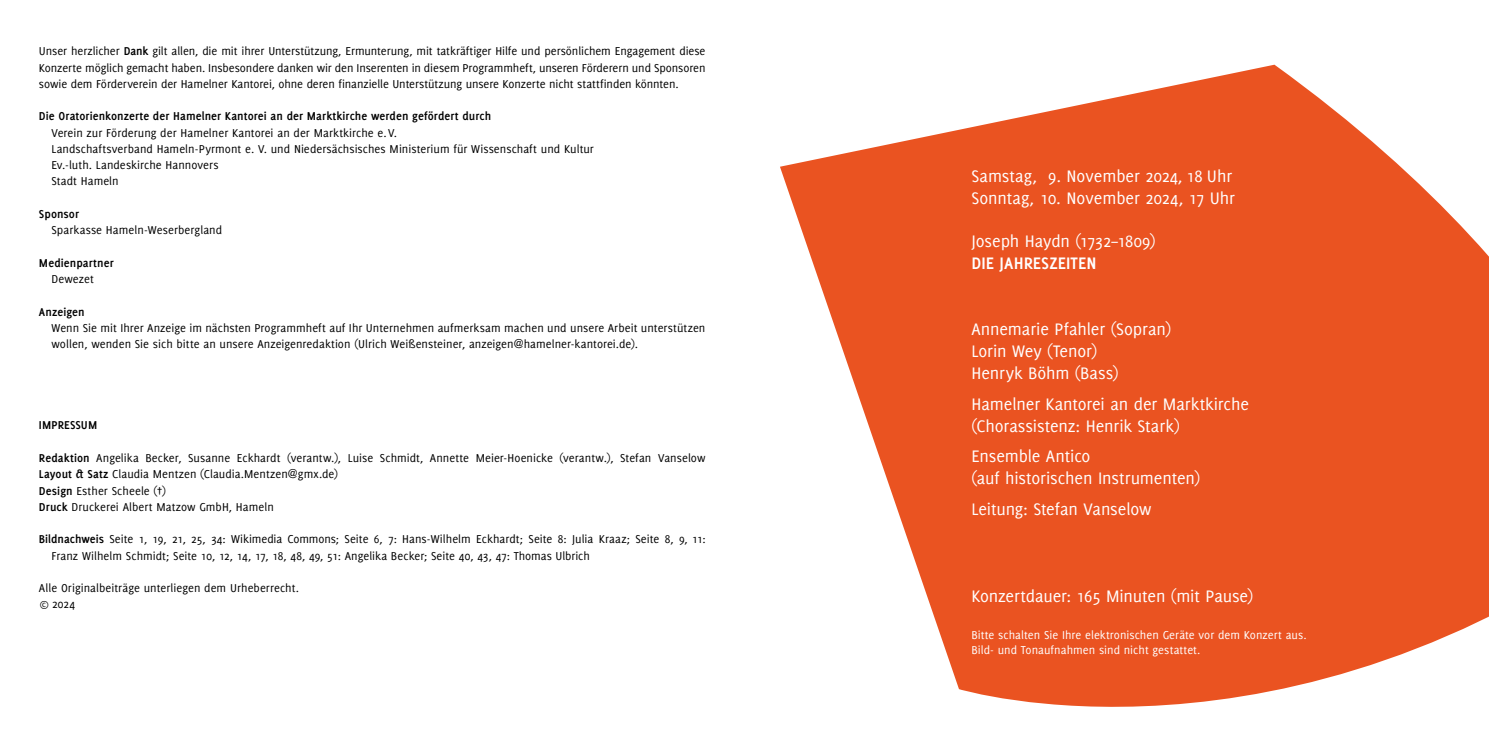
<style>
.page{position:relative;width:1489px;height:745px;background:#fff}
.page>*{position:absolute;margin:0;border:0;box-sizing:border-box;transform-origin:0 0}
.t1{font:18.25px/21.9px "Delicious";letter-spacing:-.005em;color:#fff}
.t2{font:700 18.25px "Delicious";letter-spacing:.005em;color:#fff}
.t3{font:12.5px/16.2px "Delicious";letter-spacing:.005em;color:#000}
.t4{font:700 12.5px "Delicious";letter-spacing:.005em;color:#000}
.t5{font:12.5px/15px "Delicious";letter-spacing:.005em;color:#fff}
.s1{font-weight:700}
</style>
<div class="page">
<svg style="left:780px;top:65px;width:708px;height:642px;fill:#ea5321"></svg>
<p class="t3" style="left:39px;top:43px;width:668px;text-align:justify">Unser herzlicher <span class="s1">Dank</span> gilt allen, die mit ihrer Unterstützung, Ermunterung, mit tatkräftiger Hilfe und persönlichem Engagement diese Konzerte möglich gemacht haben. Insbesondere danken wir den Inserenten in diesem Programmheft, unseren Förderern und Sponsoren sowie dem Förderverein der Hamelner Kantorei, ohne deren finanzielle Unterstützung unsere Konzerte nicht stattfinden könnten.</p>
<p class="t4" style="left:39px;top:108px;width:453px">Die Oratorienkonzerte der Hamelner Kantorei an der Marktkirche werden gefördert durch</p>
<p class="t3" style="left:51px;top:124px;width:544px">Verein zur Förderung der Hamelner Kantorei an der Marktkirche e.V.<br>Landschaftsverband Hameln-Pyrmont e. V. und Niedersächsisches Ministerium für Wissenschaft und Kultur Ev.-luth. Landeskirche Hannovers<br>Stadt Hameln</p>
<p class="t4" style="left:39px;top:205px;width:42px">Sponsor</p>
<p class="t3" style="left:51px;top:222px;width:172px">Sparkasse Hameln-Weserbergland</p>
<p class="t4" style="left:39px;top:254px;width:76px">Medienpartner</p>
<p class="t3" style="left:51px;top:271px;width:44px">Dewezet</p>
<p class="t4" style="left:39px;top:303px;width:47px">Anzeigen</p>
<p class="t3" style="left:51px;top:319px;width:655px">Wenn Sie mit Ihrer Anzeige im nächsten Programmheft auf Ihr Unternehmen aufmerksam machen und unsere Arbeit unterstützen wollen, wenden Sie sich bitte an unsere Anzeigenredaktion (Ulrich Weißensteiner, anzeigen@hamelner-kantorei.de).</p>
<p class="t4" style="left:39px;top:417px;width:39px">Im pressum</p>
<p class="t3" style="left:39px;top:449px;width:668px"><span class="s1">Redaktion</span> Angelika Becker, Susanne Eckhardt (verantw.), Luise Schmidt, Annette Meier-Hoenicke (verantw.), Stefan Vanselow <span class="s1">Layout &amp; Satz</span> Claudia Mentzen (Claudia.Mentzen@gmx.de)<br><span class="s1">Design</span> Esther Scheele (†)<br><span class="s1">Druck</span> Druckerei Albert Matzow GmbH, Hameln</p>
<p class="t3" style="left:51px;top:531px;width:655px;text-indent:-12px"><span class="s1">Bildnachweis</span> Seite 1, 19, 21, 25, 34: Wikimedia Commons; Seite 6, 7: Hans-Wilhelm Eckhardt; Seite 8: Julia Kraaz; Seite 8, 9, 11:<br>Franz Wilhelm Schmidt; Seite 10, 12, 14, 17, 18, 48, 49, 51: Angelika Becker; Seite 40, 43, 47: Thomas Ulbrich</p>
<p class="t3" style="left:39px;top:579px;width:261px">Alle Originalbeiträge unterliegen dem Urheberrecht. © 2024</p>
<h1 class="t1" style="left:971px;top:165px;width:265px">Samstag, 9. November 2024, 18 Uhr<br>Sonntag, 10. November 2024, 17 Uhr</h1>
<h1 class="t1" style="left:971px;top:230px;width:186px">Joseph Haydn (1732–1809)</h1>
<h1 class="t2" style="left:971px;top:251px;width:127px">DIE JAHRESZEITEN</h1>
<h1 class="t1" style="left:971px;top:318px;width:201px">Annemarie Pfahler (Sopran)<br>Lorin Wey (Tenor)<br>Henryk Böhm (Bass)</h1>
<h1 class="t1" style="left:971px;top:392px;width:279px">Hamelner Kantorei an der Marktkirche (Chorassistenz: Henrik Stark)</h1>
<h1 class="t1" style="left:971px;top:445px;width:230px">Ensemble Antico<br>(auf historischen Instrumenten)</h1>
<h1 class="t1" style="left:971px;top:497px;width:181px">Leitung: Stefan Vanselow</h1>
<h1 class="t1" style="left:971px;top:585px;width:283px">Konzertdauer: 165 Minuten (mit Pause)</h1>
<p class="t5" style="left:971px;top:627px;width:337px">Bitte schalten Sie Ihre elektronischen Geräte vor dem Konzert aus.<br>Bild- und Tonaufnahmen sind nicht gestattet.</p>
</div>
